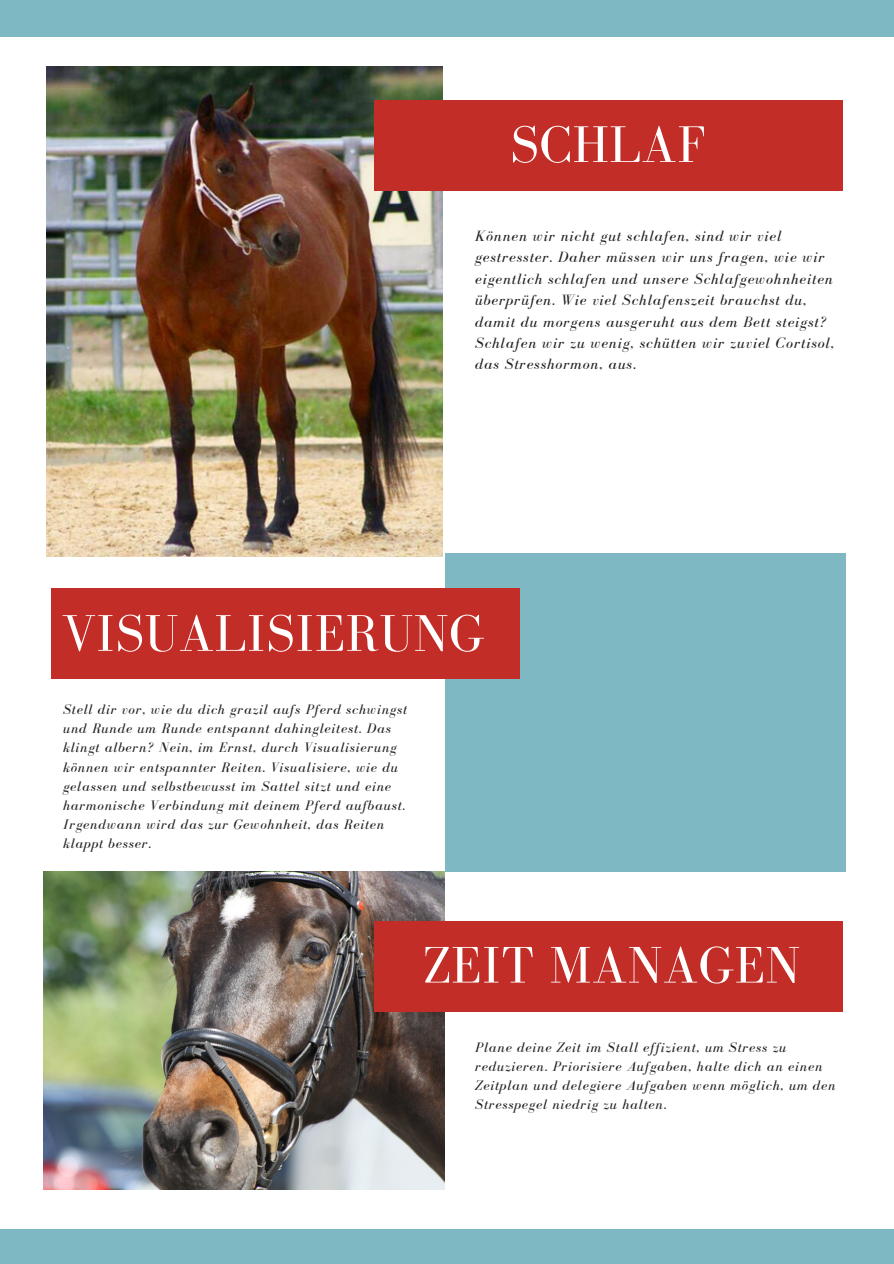
<style>
.page{position:relative;width:894px;height:1264px;background:#fff}
.page>*{position:absolute;margin:0;border:0;box-sizing:border-box;transform-origin:0 0}
.t1{font:52.95px "Bodoni FLF";letter-spacing:.01em;color:#fff}
.t2{font:italic 15.3px/21.3px "Bodoni FLF";letter-spacing:.06em;color:#222}
.t3{font:italic 14.25px/19.2px "Bodoni FLF";letter-spacing:.06em;color:#222}
</style>
<div class="page">
<div style="left:0;top:1228px;width:893px;height:35px;background:#7eb9c3"></div>
<div style="left:0;top:0;width:893px;height:37px;background:#7eb9c3"></div>
<img style="left:47px;top:67px;width:396px;height:489px">
<div style="left:444px;top:553px;width:401px;height:318px;background:#7eb9c3"></div>
<img style="left:44px;top:871px;width:400px;height:318px">
<div style="left:374px;top:101px;width:468px;height:90px;background:#c22d27"></div>
<div style="left:52px;top:588px;width:468px;height:90px;background:#c22d27"></div>
<div style="left:374px;top:921px;width:468px;height:90px;background:#c22d27"></div>
<h1 class="t1" style="left:510px;top:116px;width:197px">SCHLAF</h1>
<p class="t2" style="left:475px;top:225px;width:360px">Können wir nicht gut schlafen, sind wir viel gestresster. Daher müssen wir uns fragen, wie wir eigentlich schlafen und unsere Schlafgewohnheiten überprüfen. Wie viel Schlafenszeit brauchst du, damit du morgens ausgeruht aus dem Bett steigst?<br>Schlafen wir zu wenig, schütten wir zuviel Cortisol, das Stresshormon, aus.</p>
<h1 class="t1" style="left:62px;top:604px;width:424px">VISUALISIERUNG</h1>
<p class="t3" style="left:63px;top:699px;width:345px">Stell dir vor, wie du dich grazil aufs Pferd schwingst und Runde um Runde entspannt dahingleitest. Das klingt albern? Nein, im Ernst, durch Visualisierung können wir entspannter Reiten. Visualisiere, wie du gelassen und selbstbewusst im Sattel sitzt und eine harmonische Verbindung mit deinem Pferd aufbaust.<br>Irgendwann wird das zur Gewohnheit, das Reiten klappt besser.</p>
<h1 class="t1" style="left:423px;top:936px;width:378px">ZEIT MANAGEN</h1>
<p class="t3" style="left:475px;top:1037px;width:362px">Plane deine Zeit im Stall effizient, um Stress zu reduzieren. Priorisiere Aufgaben, halte dich an einen Zeitplan und delegiere Aufgaben wenn möglich, um den Stresspegel niedrig zu halten.</p>
</div>
